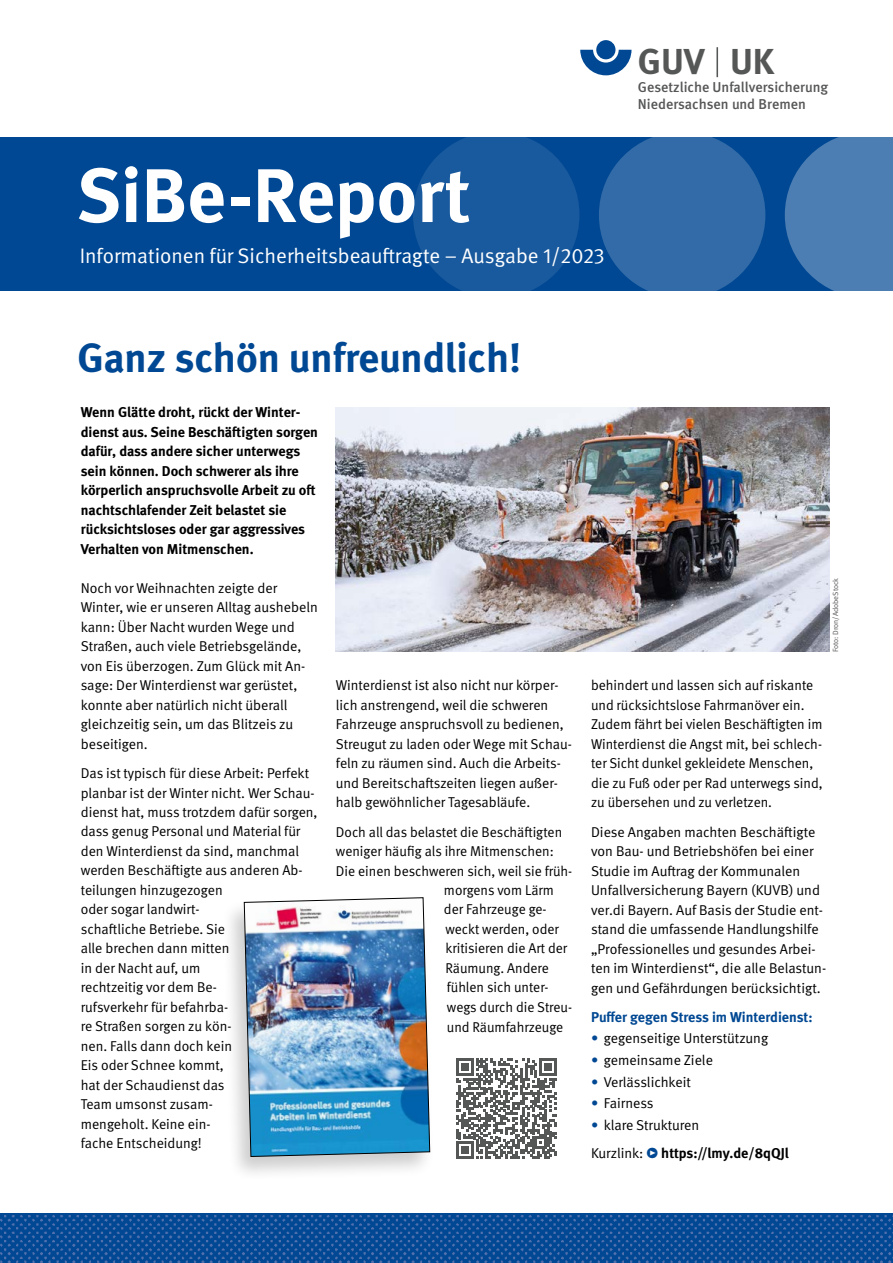
<style>
.page{position:relative;width:893px;height:1263px;background:#fff}
.page>*{position:absolute;margin:0;border:0;box-sizing:border-box;transform-origin:0 0}
.DGUV_Titel_kleiner{font:700 75.9px "DGUV Meta";color:#fff}
.t1{font:700 40.95px "DGUV Meta";color:#004893}
.t2{font:700 36px "DGUV Meta";color:#555756}
.DGUV_Untertitel{font:21px "DGUV Meta";color:#fff}
.DGUV_GS{font:14.25px/19.5px "DGUV Meta";color:#000}
.DGUV_GS_Bold{font:700 14.25px/19.5px "DGUV Meta";color:#000}
.t3{font:500 14.25px/17.4px "DGUV Meta";color:#555756}
.DGUV_ZT{font:700 14.25px "DGUV Meta";color:#004893}
.DGUV_GS-2{font:700 14.25px "DGUV Meta";color:#000}
.t4{font:7.5px "DGUV Meta";color:#555756}
.s1{color:#004893}
.s2{font-weight:400}
.s3{font-weight:400;color:#004893}
</style>
<div class="page">
<div style="left:0;top:138px;width:893px;height:153px;background:#004893"></div>
<div style="left:413px;top:132px;width:166px;height:166px;background:#19599d;border-radius:50%"></div>
<div style="left:599px;top:132px;width:166px;height:166px;background:#326ba8;border-radius:50%"></div>
<svg style="left:785px;top:137px;width:108px;height:154px;background:#4176ae"></svg>
<svg style="left:580px;top:50px;width:51px;height:25px"></svg>
<div style="left:596px;top:40px;width:19px;height:19px;background:#004893;border-radius:50%"></div>
<hr style="left:716px;top:47px;width:2px;height:30px;background:#555756">
<img style="left:0;top:1214px;width:893px;height:49px">
<div style="left:221px;top:895px;width:214px;height:287px;background:#000;opacity:.2"></div>
<img style="left:244px;top:897px;width:186px;height:260px">
<svg style="left:456px;top:1058px;width:101px;height:101px"></svg>
<img style="left:336px;top:407px;width:493px;height:244px">
<p class="DGUV_Titel_kleiner" style="left:77px;top:151px;width:395px">SiBe-Report</p>
<p class="DGUV_Untertitel" style="left:80px;top:244px;width:526px">Informationen für Sicherheitsbeauftragte – Ausgabe 1/2023</p>
<p class="t1" style="left:78px;top:333px;width:445px">Ganz schön unfreundlich!</p>
<p class="DGUV_GS_Bold" style="left:81px;top:403px;width:239px">Wenn Glätte droht, rückt der Winter&shy;dienst aus. Seine Beschäftigten sorgen dafür, dass andere sicher unterwegs sein können. Doch schwerer als ihre körperlich anspruchsvolle Arbeit zu oft nachtschlafender Zeit belastet sie rücksichtsloses oder gar aggressives Verhalten von Mitmenschen.</p>
<p class="t2" style="left:638px;top:40px;width:138px">GUV UK</p>
<p class="t3" style="left:638px;top:79px;width:192px">Gesetzliche Unfallversicherung<br>Niedersachsen und Bremen</p>
<p class="DGUV_GS" style="left:81px;top:578px;width:239px">Noch vor Weihnachten zeigte der Winter, wie er unseren Alltag aushebeln kann: Über Nacht wurden Wege und Straßen, auch viele Betriebsgelände, von Eis überzogen. Zum Glück mit An&shy;sage: Der Winterdienst war gerüstet, konnte aber natürlich nicht überall gleichzeitig sein, um das Blitzeis zu beseitigen.</p>
<p class="DGUV_GS" style="left:81px;top:764px;width:238px">Das ist typisch für diese Arbeit: Perfekt planbar ist der Winter nicht. Wer Schau&shy;dienst hat, muss trotzdem dafür sorgen, dass genug Personal und Material für den Winterdienst da sind, manchmal werden Beschäftigte aus anderen Ab&shy;teilungen hinzugezogen<br>oder sogar landwirt-<br>schaftliche Betriebe. Sie<br>alle brechen dann mitten<br>in der Nacht auf, um<br>rechtzeitig vor dem Be-<br>rufsverkehr für befahrba-<br>re Straßen sorgen zu kön-<br>nen. Falls dann doch kein<br>Eis oder Schnee kommt,<br>hat der Schaudienst das<br>Team umsonst zusam-<br>mengeholt. Keine ein-<br>fache Entscheidung!</p>
<p class="DGUV_GS" style="left:336px;top:676px;width:237px">Winterdienst ist also nicht nur körper&shy;lich anstrengend, weil die schweren Fahrzeuge anspruchsvoll zu bedienen, Streugut zu laden oder Wege mit Schau&shy;feln zu räumen sind. Auch die Arbeits&shy;und Bereitschaftszeiten liegen außer&shy;halb gewöhnlicher Tagesabläufe.</p>
<p class="DGUV_GS" style="left:336px;top:822px;width:228px">Doch all das belastet die Beschäftigten</p>
<p class="DGUV_GS" style="left:336px;top:842px;width:219px">weniger häufig als ihre Mitmenschen:</p>
<p class="DGUV_GS" style="left:336px;top:861px;width:238px">Die einen beschweren sich, weil sie früh-</p>
<p class="DGUV_GS" style="left:444px;top:881px;width:112px">morgens vom Lärm</p>
<p class="DGUV_GS" style="left:444px;top:900px;width:104px">der Fahrzeuge ge-</p>
<p class="DGUV_GS" style="left:445px;top:920px;width:115px">weckt werden, oder</p>
<p class="DGUV_GS" style="left:445px;top:939px;width:123px">kritisieren die Art der</p>
<p class="DGUV_GS" style="left:445px;top:959px;width:105px">Räumung. Andere</p>
<p class="DGUV_GS" style="left:447px;top:978px;width:103px">fühlen sich unter-</p>
<p class="DGUV_GS" style="left:447px;top:998px;width:125px">wegs durch die Streu-</p>
<p class="DGUV_GS" style="left:447px;top:1017px;width:118px">und Räumfahrzeuge</p>
<p class="t4" style="left:831px;top:652px;width:76px;rotate:-90deg">Foto: Dron/AdobeStock</p>
<p class="DGUV_GS" style="left:591px;top:676px;width:233px">behindert und lassen sich auf riskante und rücksichtslose Fahrmanöver ein.<br>Zudem fährt bei vielen Beschäftigten im Winterdienst die Angst mit, bei schlech&shy;ter Sicht dunkel gekleidete Menschen, die zu Fuß oder per Rad unterwegs sind, zu übersehen und zu verletzen.</p>
<p class="DGUV_GS" style="left:591px;top:822px;width:237px">Diese Angaben machten Beschäftigte von Bau- und Betriebshöfen bei einer Studie im Auftrag der Kommunalen Unfallversicherung Bayern (KUVB) und ver.di Bayern. Auf Basis der Studie ent&shy;stand die umfassende Handlungshilfe „Professionelles und gesundes Arbei&shy;ten im Winterdienst“, die alle Belastun&shy;gen und Gefährdungen berücksichtigt.</p>
<p class="DGUV_ZT" style="left:591px;top:1008px;width:223px">Puffer gegen Stress im Winterdienst:</p>
<p class="DGUV_GS" style="left:591px;top:1029px;width:179px"><span class="s1">•</span> gegenseitige Unterstützung</p>
<p class="DGUV_GS" style="left:591px;top:1051px;width:123px"><span class="s1">•</span> gemeinsame Ziele</p>
<p class="DGUV_GS" style="left:591px;top:1072px;width:101px"><span class="s1">•</span> Verlässlichkeit</p>
<p class="DGUV_GS" style="left:591px;top:1094px;width:64px"><span class="s1">•</span> Fairness</p>
<p class="DGUV_GS" style="left:591px;top:1115px;width:110px"><span class="s1">•</span> klare Strukturen</p>
<p class="DGUV_GS-2" style="left:591px;top:1145px;width:199px"><span class="s2">Kurzlink:</span> <span class="s3">•</span> https://lmy.de/8qQJl</p>
</div>
